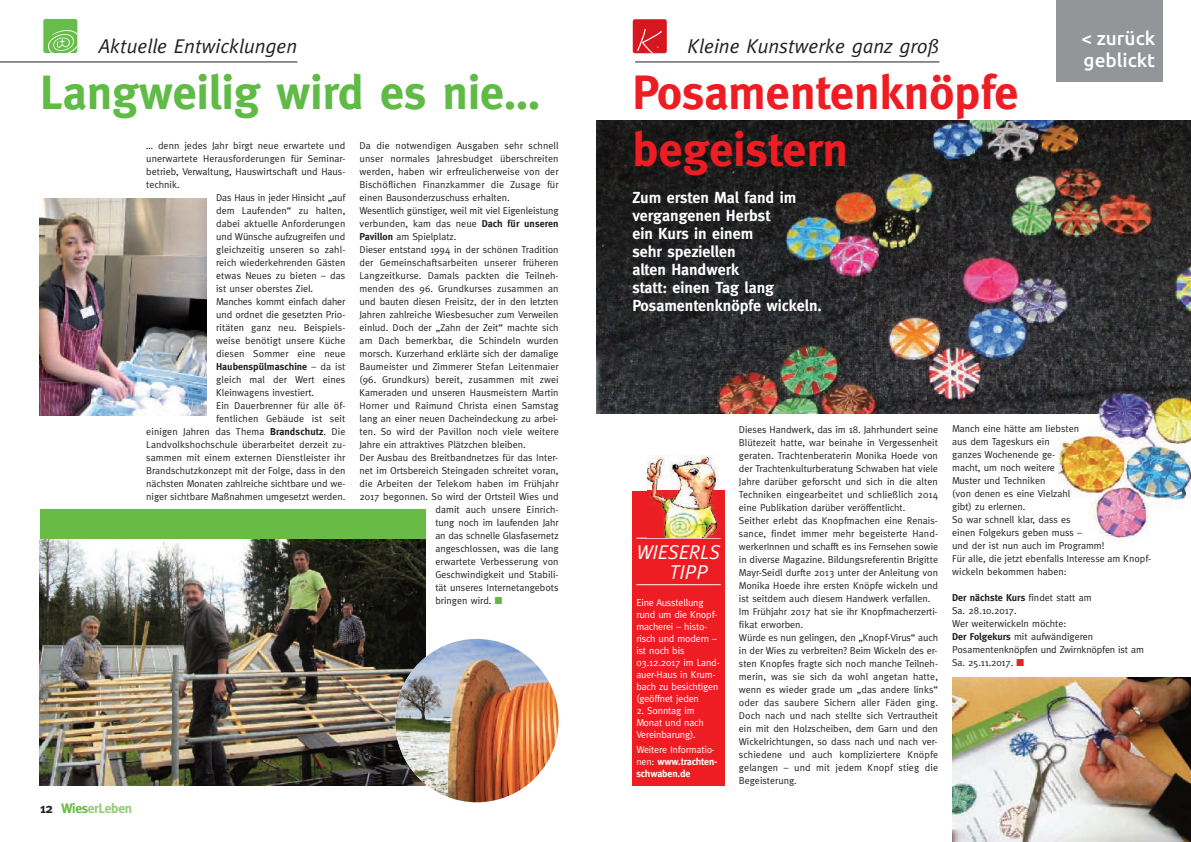
<style>
.page{position:relative;width:1191px;height:842px;background:#fff}
.page>*{position:absolute;margin:0;border:0;box-sizing:border-box;transform-origin:0 0}
.t1{font:700 48px/57.6px "Meta";color:#ee1d23}
.t2{font:700 48px "Meta";color:#60bb46}
.t3{font:italic 20px "Meta";color:#231f20}
.t4{font:italic 20px/20px "Meta";letter-spacing:-.01em;color:#fff}
.t5{font:500 19px/22.8px "Ubuntu";color:#fff}
.t6{font:700 16px/18px "Meta";color:#fff}
.t7{font:700 13.8px "Meta";letter-spacing:-.03em;color:#96cd77}
.t8{font:10px/13px "Meta";color:#231f20}
.t9{font:10px/12px "Meta";letter-spacing:-.015em;color:#fff}
.t10{font:700 10px/12px "Meta";letter-spacing:-.015em;color:#fff}
.t11{font:700 10px "Meta";color:#231f20}
.s1{font-weight:400}
.s2{font-weight:700}
.s3{color:#60bb46}
.s4{color:#231f20}
.s5{color:#68bc45}
.s6{color:#ee1d23}
</style>
<div class="page">
<hr style="left:0;top:62px;width:297px;height:1px;background:#231f20">
<div style="left:43px;top:19px;width:34px;height:34px;background:#67bd4a;border-radius:2px"></div>
<svg style="left:48px;top:30px;width:29px;height:23px"></svg>
<img style="left:40px;top:198px;width:166px;height:217px">
<div style="left:40px;top:509px;width:385px;height:276px;background:#68bc45"></div>
<img style="left:40px;top:540px;width:385px;height:245px">
<img style="left:395px;top:639px;width:163px;height:163px;border-radius:50%">
<img style="left:596px;top:120px;width:595px;height:294px">
<img style="left:1052px;top:413px;width:139px;height:127px">
<hr style="left:635px;top:62px;width:304px;height:1px;background:#231f20">
<div style="left:633px;top:19px;width:34px;height:34px;background:#d7171f;border-radius:2px"></div>
<svg style="left:637px;top:29px;width:25px;height:24px"></svg>
<img style="left:952px;top:677px;width:239px;height:165px">
<div style="left:1056px;top:0;width:107px;height:82px;background:#939598"></div>
<div style="left:632px;top:491px;width:93px;height:294px;background:#ee1d23"></div>
<hr style="left:636px;top:538px;width:85px;height:1px;background:#fff">
<hr style="left:636px;top:584px;width:85px;height:1px;background:#fff">
<img style="left:647px;top:455px;width:78px;height:82px">
<h2 class="t3" style="left:99px;top:35px;width:200px">Aktuelle Entwicklungen</h2>
<h1 class="t2" style="left:40px;top:64px;width:502px">Langweilig wird es nie…</h1>
<p class="t8" style="left:146px;top:139px;width:201px">… denn jedes Jahr birgt neue erwartete und</p>
<p class="t8" style="left:146px;top:152px;width:200px">unerwartete Herausforderungen für Seminar-</p>
<p class="t8" style="left:146px;top:165px;width:200px">betrieb, Verwaltung, Hauswirtschaft und Haus-</p>
<p class="t8" style="left:146px;top:178px;width:35px">technik.</p>
<p class="t8" style="left:216px;top:191px;width:131px">Das Haus in jeder Hinsicht „auf</p>
<p class="t8" style="left:216px;top:204px;width:131px">dem Laufenden“ zu halten,</p>
<p class="t8" style="left:216px;top:217px;width:131px">dabei aktuelle Anforderungen</p>
<p class="t8" style="left:216px;top:230px;width:131px">und Wünsche aufzugreifen und</p>
<p class="t8" style="left:216px;top:243px;width:131px">gleichzeitig unseren so zahl-</p>
<p class="t8" style="left:216px;top:256px;width:131px">reich wiederkehrenden Gästen</p>
<p class="t8" style="left:216px;top:269px;width:131px">etwas Neues zu bieten – das</p>
<p class="t8" style="left:216px;top:282px;width:99px">ist unser oberstes Ziel.</p>
<p class="t8" style="left:216px;top:295px;width:131px">Manches kommt einfach daher</p>
<p class="t8" style="left:216px;top:308px;width:131px">und ordnet die gesetzten Prio-</p>
<p class="t8" style="left:216px;top:321px;width:131px">ritäten ganz neu. Beispiels-</p>
<p class="t8" style="left:216px;top:334px;width:131px">weise benötigt unsere Küche</p>
<p class="t8" style="left:216px;top:347px;width:131px">diesen Sommer eine neue</p>
<p class="t11" style="left:216px;top:361px;width:131px">Haubenspülmaschine <span class="s1">– da ist</span></p>
<p class="t8" style="left:216px;top:373px;width:131px">gleich mal der Wert eines</p>
<p class="t8" style="left:216px;top:386px;width:100px">Kleinwagens investiert.</p>
<p class="t8" style="left:216px;top:399px;width:131px">Ein Dauerbrenner für alle öf-</p>
<p class="t8" style="left:216px;top:412px;width:131px">fentlichen Gebäude ist seit</p>
<p class="t8" style="left:146px;top:425px;width:200px">einigen Jahren das Thema <span class="s2">Brandschutz</span>. Die</p>
<p class="t8" style="left:146px;top:438px;width:200px">Landvolkshochschule überarbeitet derzeit zu-</p>
<p class="t8" style="left:146px;top:451px;width:200px">sammen mit einem externen Dienstleister ihr</p>
<p class="t8" style="left:146px;top:464px;width:200px">Brandschutzkonzept mit der Folge, dass in den</p>
<p class="t8" style="left:146px;top:477px;width:200px">nächsten Monaten zahlreiche sichtbare und we-</p>
<p class="t8" style="left:146px;top:490px;width:200px">niger sichtbare Maßnahmen umgesetzt werden.</p>
<p class="t8" style="left:359px;top:139px;width:201px">Da die notwendigen Ausgaben sehr schnell</p>
<p class="t8" style="left:359px;top:152px;width:200px">unser normales Jahresbudget überschreiten</p>
<p class="t8" style="left:359px;top:165px;width:200px">werden, haben wir erfreulicherweise von der</p>
<p class="t8" style="left:359px;top:178px;width:200px">Bischöflichen Finanzkammer die Zusage für</p>
<p class="t8" style="left:359px;top:191px;width:152px">einen Bausonderzuschuss erhalten.</p>
<p class="t8" style="left:359px;top:204px;width:200px">Wesentlich günstiger, weil mit viel Eigenleistung</p>
<p class="t8" style="left:359px;top:217px;width:200px">verbunden, kam das neue <span class="s2">Dach für unseren</span></p>
<p class="t8" style="left:359px;top:230px;width:98px"><span class="s2">Pavillon</span> am Spielplatz.</p>
<p class="t8" style="left:359px;top:243px;width:201px">Dieser entstand 1994 in der schönen Tradition</p>
<p class="t8" style="left:359px;top:256px;width:201px">der Gemeinschaftsarbeiten unserer früheren</p>
<p class="t8" style="left:359px;top:269px;width:201px">Langzeitkurse. Damals packten die Teilneh-</p>
<p class="t8" style="left:359px;top:282px;width:200px">menden des 96. Grundkurses zusammen an</p>
<p class="t8" style="left:359px;top:295px;width:201px">und bauten diesen Freisitz, der in den letzten</p>
<p class="t8" style="left:359px;top:308px;width:201px">Jahren zahlreiche Wiesbesucher zum Verweilen</p>
<p class="t8" style="left:359px;top:321px;width:201px">einlud. Doch der „Zahn der Zeit“ machte sich</p>
<p class="t8" style="left:359px;top:334px;width:200px">am Dach bemerkbar, die Schindeln wurden</p>
<p class="t8" style="left:359px;top:347px;width:200px">morsch. Kurzerhand erklärte sich der damalige</p>
<p class="t8" style="left:359px;top:360px;width:201px">Baumeister und Zimmerer Stefan Leitenmaier</p>
<p class="t8" style="left:359px;top:373px;width:201px">(96. Grundkurs) bereit, zusammen mit zwei</p>
<p class="t8" style="left:359px;top:386px;width:201px">Kameraden und unseren Hausmeistern Martin</p>
<p class="t8" style="left:359px;top:399px;width:200px">Horner und Raimund Christa einen Samstag</p>
<p class="t8" style="left:359px;top:412px;width:200px">lang an einer neuen Dacheindeckung zu arbei-</p>
<p class="t8" style="left:359px;top:425px;width:201px">ten. So wird der Pavillon noch viele weitere</p>
<p class="t8" style="left:359px;top:438px;width:168px">Jahre ein attraktives Plätzchen bleiben.</p>
<p class="t8" style="left:359px;top:451px;width:200px">Der Ausbau des Breitbandnetzes für das Inter-</p>
<p class="t8" style="left:359px;top:464px;width:200px">net im Ortsbereich Steingaden schreitet voran,</p>
<p class="t8" style="left:359px;top:477px;width:200px">die Arbeiten der Telekom haben im Frühjahr</p>
<p class="t8" style="left:359px;top:490px;width:200px">2017 begonnen. So wird der Ortsteil Wies und</p>
<p class="t8" style="left:435px;top:503px;width:125px">damit auch unsere Einrich-</p>
<p class="t8" style="left:435px;top:516px;width:125px">tung noch im laufenden Jahr</p>
<p class="t8" style="left:435px;top:529px;width:125px">an das schnelle Glasfasernetz</p>
<p class="t8" style="left:435px;top:542px;width:125px">angeschlossen, was die lang</p>
<p class="t8" style="left:435px;top:555px;width:125px">erwartete Verbesserung von</p>
<p class="t8" style="left:435px;top:568px;width:125px">Geschwindigkeit und Stabili-</p>
<p class="t8" style="left:435px;top:581px;width:125px">tät unseres Internetangebots</p>
<p class="t8" style="left:435px;top:594px;width:69px">bringen wird. <span class="s3">■</span></p>
<h3 class="t7" style="left:40px;top:800px;width:94px"><span class="s4">12</span> <span class="s5">Wies</span>erLeben</h3>
<h2 class="t3" style="left:687px;top:35px;width:253px">Kleine Kunstwerke ganz groß</h2>
<h3 class="t5" style="left:1081px;top:26px;width:75px">&lt; zurück geblickt</h3>
<h1 class="t1" style="left:632px;top:63px;width:388px">Posamentenknöpfe begeistern</h1>
<h3 class="t6" style="left:632px;top:188px;width:191px">Zum ersten Mal fand im vergangenen Herbst<br>ein Kurs in einem<br>sehr speziellen<br>alten Handwerk<br>statt: einen Tag lang<br>Posamentenknöpfe wickeln.</h3>
<h2 class="t4" style="left:669px;top:542px;width:52px;text-indent:-33px">WIESERLS<br>TIPP</h2>
<p class="t9" style="left:636px;top:596px;width:85px">Eine Ausstellung rund um die Knopf&shy;macherei – histo&shy;risch und modern – ist noch bis<br>03.12.2017 im Land&shy;auer-Haus in Krum&shy;bach zu besichtigen (geöffnet jeden</p>
<p class="t9" style="left:636px;top:704px;width:69px">2. Sonntag im<br>Monat und nach<br>Vereinbarung).</p>
<p class="t10" style="left:636px;top:743px;width:83px"><span class="s1">Weitere Informatio&shy;nen:</span> www.trachten&shy;schwaben.de</p>
<p class="t8" style="left:739px;top:423px;width:201px">Dieses Handwerk, das im 18. Jahrhundert seine Blütezeit hatte, war beinahe in Vergessenheit geraten. Trachtenberaterin Monika Hoede von der Trachtenkulturberatung Schwaben hat viele Jahre darüber geforscht und sich in die alten Techniken eingearbeitet und schließlich 2014 eine Publikation darüber veröffentlicht.<br>Seither erlebt das Knopfmachen eine Renais&shy;sance, findet immer mehr begeisterte Hand&shy;werkerInnen und schafft es ins Fernsehen sowie in diverse Magazine. Bildungsreferentin Brigitte Mayr-Seidl durfte 2013 unter der Anleitung von Monika Hoede ihre ersten Knöpfe wickeln und ist seitdem auch diesem Handwerk verfallen.<br>Im Frühjahr 2017 hat sie ihr Knopfmacherzerti&shy;fikat erworben.<br>Würde es nun gelingen, den „Knopf-Virus“ auch in der Wies zu verbreiten? Beim Wickeln des er&shy;sten Knopfes fragte sich noch manche Teilneh&shy;merin, was sie sich da wohl angetan hatte, wenn es wieder grade um „das andere links“ oder das saubere Sichern aller Fäden ging.<br>Doch nach und nach stellte sich Vertrautheit ein mit den Holzscheiben, dem Garn und den Wickelrichtungen, so dass nach und nach ver&shy;schiedene und auch kompliziertere Knöpfe gelangen – und mit jedem Knopf stieg die Begeisterung.</p>
<p class="t8" style="left:952px;top:422px;width:200px">Manch eine hätte am liebsten<br>aus dem Tageskurs ein<br>ganzes Wochenende ge-<br>macht, um noch weitere<br>Muster und Techniken<br>(von denen es eine Vielzahl<br>gibt) zu erlernen.<br>So war schnell klar, dass es<br>einen Folgekurs geben muss –<br>und der ist nun auch im Programm!<br>Für alle, die jetzt ebenfalls Interesse am Knopf&shy;wickeln bekommen haben:</p>
<p class="t8" style="left:952px;top:591px;width:193px"><span class="s2">Der nächste Kurs</span> findet statt am<br>Sa. 28.10.2017.<br>Wer weiterwickeln möchte:<br><span class="s2">Der Folgekurs</span> mit aufwändigeren<br>Posamentenknöpfen und Zwirnknöpfen ist am<br>Sa. 25.11.2017. <span class="s6">■</span></p>
</div>
